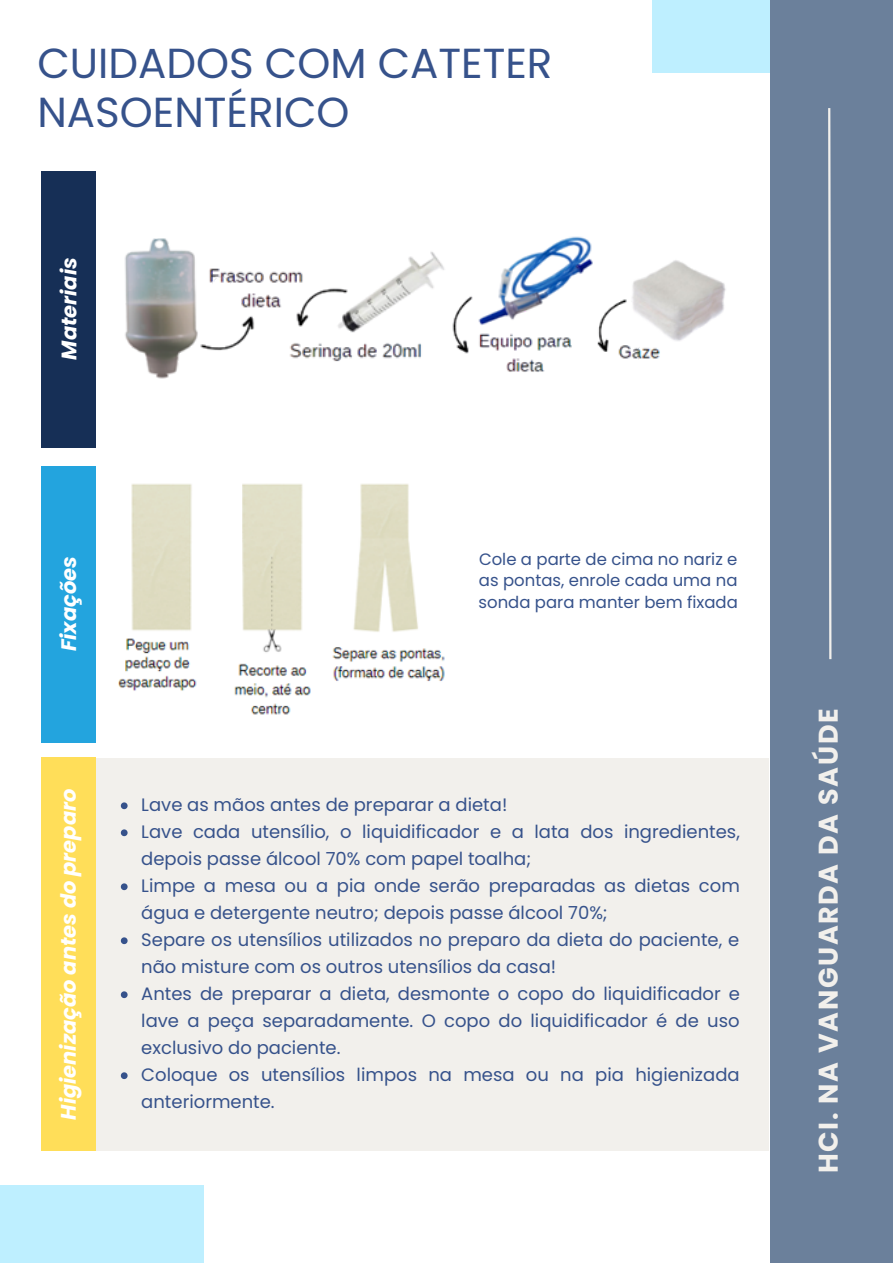
<style>
.page{position:relative;width:893px;height:1264px;background:#fff}
.page>*{position:absolute;margin:0;border:0;box-sizing:border-box;transform-origin:0 0}
.t1{font:42px/49.5px "Poppins";color:#36528b}
.t2{font:700 27px "Poppins";letter-spacing:.06em;color:#f2f0ec}
.t3{font:italic 700 21px "Poppins";color:#fff}
.t4{font:18px/27px "Poppins";color:#36528b}
.t5{font:16.5px/21.3px "Poppins";color:#36528b;text-align:justify}
</style>
<div class="page">
<div style="left:652px;top:0;width:240px;height:73px;background:#beefff"></div>
<div style="left:0;top:1185px;width:203px;height:77px;background:#beefff"></div>
<div style="left:770px;top:0;width:122px;height:1262px;background:#6b809b"></div>
<svg style="left:828px;top:108px;width:4px;height:552px"></svg>
<div style="left:41px;top:172px;width:55px;height:275px;background:#162f56"></div>
<div style="left:89px;top:757px;width:679px;height:393px;background:#f2f0ec"></div>
<div style="left:41px;top:757px;width:55px;height:393px;background:#ffde59"></div>
<div style="left:41px;top:467px;width:55px;height:275px;background:#23a4de"></div>
<img style="left:124px;top:238px;width:305px;height:141px">
<img style="left:429px;top:236px;width:297px;height:136px">
<img style="left:119px;top:483px;width:326px;height:232px">
<svg style="left:121px;top:802px;width:7px;height:7px"></svg>
<svg style="left:121px;top:829px;width:7px;height:7px"></svg>
<svg style="left:121px;top:883px;width:7px;height:7px"></svg>
<svg style="left:121px;top:937px;width:7px;height:7px"></svg>
<svg style="left:121px;top:991px;width:7px;height:7px"></svg>
<svg style="left:121px;top:1072px;width:7px;height:7px"></svg>
<h1 class="t1" style="left:37px;top:39px;width:516px">CUIDADOS COM CATETER<br>NASOENTÉRICO</h1>
<p class="t3" style="left:54px;top:360px;width:104px;rotate:-90deg">Materiais</p>
<p class="t3" style="left:54px;top:651px;width:96px;rotate:-90deg">Fixações</p>
<p class="t5" style="left:478px;top:548px;width:261px">Cole a parte de cima no nariz e as pontas, enrole cada uma na sonda para manter bem fixada</p>
<p class="t3" style="left:54px;top:1119px;width:332px;rotate:-90deg">Higienização antes do preparo</p>
<p class="t4" style="left:141px;top:791px;width:600px">Lave as mãos antes de preparar a dieta!<br>Lave cada utensílio, o liquidificador e a lata dos ingredientes, depois passe álcool 70% com papel toalha;<br>Limpe a mesa ou a pia onde serão preparadas as dietas com água e detergente neutro; depois passe álcool 70%;<br>Separe os utensílios utilizados no preparo da dieta do paciente, e não misture com os outros utensílios da casa!<br>Antes de preparar a dieta, desmonte o copo do liquidificador e lave a peça separadamente. O copo do liquidificador é de uso exclusivo do paciente.<br>Coloque os utensílios limpos na mesa ou na pia higienizada anteriormente.</p>
<h2 class="t2" style="left:809px;top:1173px;width:466px;rotate:-90deg">HCI. NA VANGUARDA DA SAÚDE</h2>
</div>
